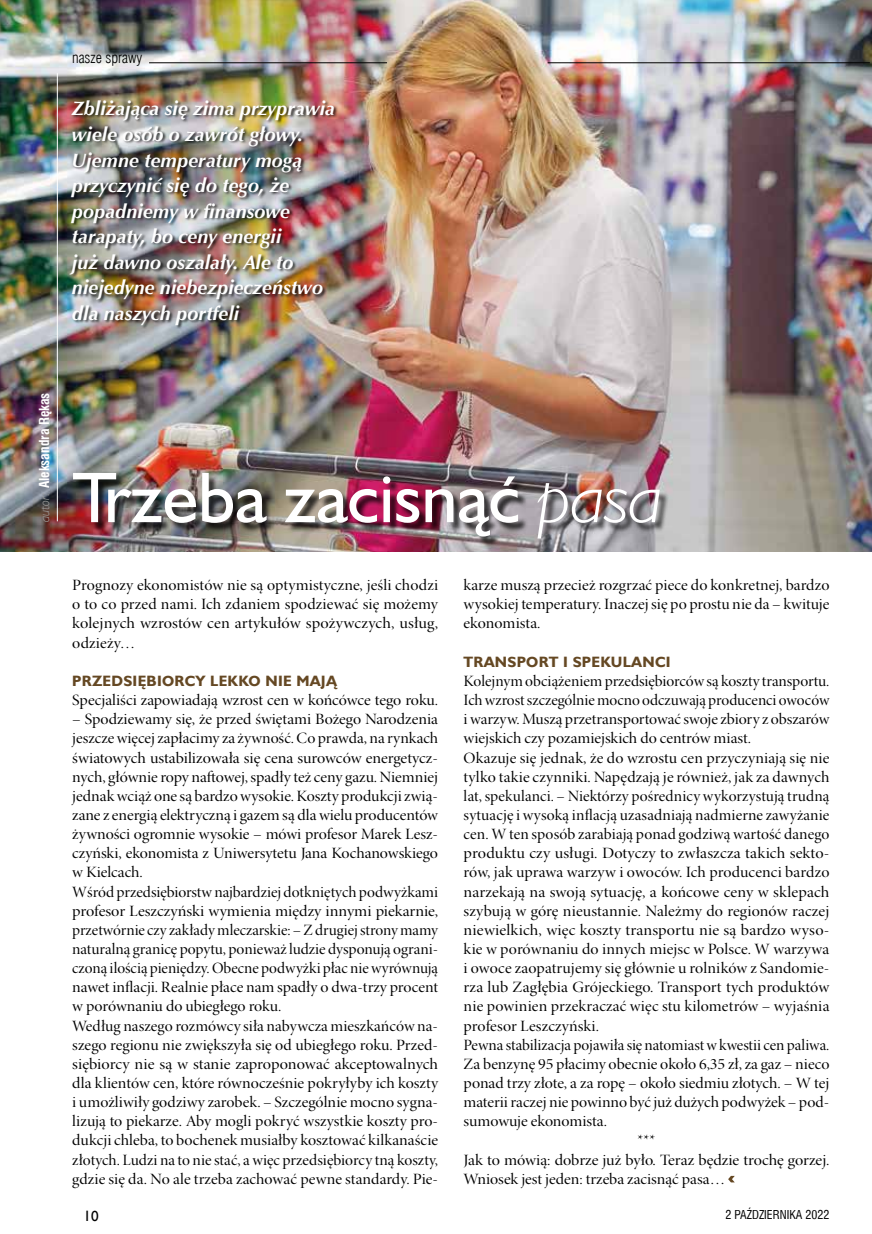
<style>
.page{position:relative;width:872px;height:1234px;background:#fff}
.page>*{position:absolute;margin:0;border:0;box-sizing:border-box;transform-origin:0 0}
.t1{font:72px "Humanst 521 EUX";color:#fff}
.t2{font:italic 700 19.5px/25.5px "Zapf Humnst EUX";color:#fff}
.t3{font:15.75px/19.2px "Minion Pro Disp";color:#000;text-align:justify;scale:1.06 1}
.t4{font:15.75px "Minion Pro Disp";color:#000;scale:1.08 1}
.t5{font:15.75px "Minion Pro Disp";color:#000}
.t6{font:15.75px "Minion Pro Disp";color:#000;scale:1.04 1}
.t7{font:15.75px "Minion Pro Disp";color:#000;scale:1.07 1}
.t8{font:15.75px "Minion Pro Disp";color:#000;scale:1.05 1}
.t9{font:700 15px "Humanst 521 EUX";letter-spacing:.02em;color:#654823}
.t10{font:15px "Swis 721 Lt Cn EUX";color:#000}
.t11{font:15px "Humanst 521 EUX";color:#000}
.t12{font:700 13.5px "Swis 721 Cn EUX";color:#fff}
.t13{font:12px "Swis 721 Cn EUX";color:#000}
.s1{font-family:"Humanst 521 Lt EUX";font-weight:400;font-style:italic;color:#9d9d9c}
.s2{font-family:"Humanst 521 Lt EUX";font-style:italic}
</style>
<div class="page">
<img style="left:0;top:0;width:872px;height:551px">
<hr style="left:149px;top:62px;width:238px;height:1px;background:#000">
<svg style="left:728px;top:1175px;width:6px;height:7px"></svg>
<hr style="left:57px;top:73px;width:1px;height:448px;background:#fff">
<div style="left:74px;top:474px;width:595px;height:74px;background:#000;opacity:.75"></div>
<div style="left:69px;top:100px;width:269px;height:229px;background:#000;opacity:.75"></div>
<hr style="left:547px;top:62px;width:323px;height:1px;background:#000">
<p class="t10" style="left:72px;top:49px;width:72px">nasze sprawy</p>
<p class="t2" style="left:72px;top:97px;width:264px">Zbliżająca się zima przyprawia wiele osób o zawrót głowy.<br>Ujemne temperatury mogą przyczynić się do tego, że popadniemy w finansowe tarapaty, bo ceny energii<br>już dawno oszalały. Ale to niejedyne niebezpieczeństwo dla naszych portfeli</p>
<p class="t12" style="left:36px;top:522px;width:131px;rotate:-90deg"><span class="s1">autor:</span> Aleksandra Rękas</p>
<h1 class="t1" style="left:72px;top:453px;width:591px">Trzeba zacisnąć <span class="s2">pasa</span></h1>
<p class="t3" style="left:72px;top:576px;width:347px">Prognozy ekonomistów nie są optymistyczne, jeśli chodzi o to co przed nami. Ich zdaniem spodziewać się możemy kolejnych wzrostów cen artykułów spożywczych, usług, odzieży…</p>
<p class="t9" style="left:72px;top:671px;width:266px">PRZEDSIĘBIORCY LEKKO NIE MAJĄ</p>
<p class="t7" style="left:72px;top:690px;width:343px">Specjaliści zapowiadają wzrost cen w końcówce tego roku.</p>
<p class="t3" style="left:72px;top:709px;width:347px;text-align:left">– Spodziewamy się, że przed świętami Bożego Narodzenia jeszcze więcej zapłacimy za żywność. Co prawda, na rynkach światowych ustabilizowała się cena surowców energetycz&shy;nych, głównie ropy naftowej, spadły też ceny gazu. Niemniej jednak wciąż one są bardzo wysokie. Koszty produkcji zwią&shy;zane zenergią elektryczną i gazem są dla wielu producentów żywności ogromnie wysokie – mówi profesor Marek Lesz&shy;czyński, ekonomista z Uniwersytetu Jana Kochanowskiego w Kielcach.<br>Wśród przedsiębiorstw najbardziej dotkniętych podwyżkami profesor Leszczyński wymienia między innymi piekarnie, przetwórnie czy zakłady mleczarskie: – Zdrugiej strony mamy naturalną granicę popytu, ponieważ ludzie dysponują ograni&shy;czoną ilością pieniędzy. Obecne podwyżki płac nie wyrównują nawet inflacji. Realnie płace nam spadły o dwa-trzy procent w porównaniu do ubiegłego roku.<br>Według naszego rozmówcy siła nabywcza mieszkańców na&shy;szego regionu nie zwiększyła się od ubiegłego roku. Przed&shy;siębiorcy nie są w stanie zaproponować akceptowalnych dla klientów cen, które równocześnie pokryłyby ich koszty i umożliwiły godziwy zarobek. – Szczególnie mocno sygna&shy;lizują to piekarze. Aby mogli pokryć wszystkie koszty pro&shy;dukcji chleba, to bochenek musiałby kosztować kilkanaście złotych. Ludzi na to nie stać, awięc przedsiębiorcy tną koszty, gdzie się da. No ale trzeba zachować pewne standardy. Pie-</p>
<p class="t3" style="left:463px;top:576px;width:346px">karze muszą przecież rozgrzać piece do konkretnej, bardzo wysokiej temperatury. Inaczej się po prostu nie da – kwituje ekonomista.</p>
<p class="t9" style="left:463px;top:652px;width:208px">TRANSPORT I SPEKULANCI</p>
<p class="t5" style="left:463px;top:671px;width:367px">Kolejnym obciążeniem przedsiębiorców są koszty transportu.</p>
<p class="t5" style="left:463px;top:690px;width:367px">Ich wzrost szczególnie mocno odczuwają producenci owoców</p>
<p class="t8" style="left:463px;top:709px;width:350px">iwarzyw. Muszą przetransportować swoje zbiory z obszarów</p>
<p class="t3" style="left:463px;top:729px;width:273px">wiejskich czy pozamiejskich do centrów miast.</p>
<p class="t3" style="left:463px;top:748px;width:346px">Okazuje się jednak, że do wzrostu cen przyczyniają się nie</p>
<p class="t3" style="left:463px;top:767px;width:347px">tylko takie czynniki. Napędzają je również, jak za dawnych</p>
<p class="t5" style="left:463px;top:786px;width:367px">lat, spekulanci. – Niektórzy pośrednicy wykorzystują trudną</p>
<p class="t6" style="left:463px;top:805px;width:353px">sytuację i wysoką inflacją uzasadniają nadmierne zawyżanie</p>
<p class="t6" style="left:463px;top:824px;width:353px">cen. W ten sposób zarabiają ponad godziwą wartość danego</p>
<p class="t4" style="left:463px;top:843px;width:340px">produktu czy usługi. Dotyczy to zwłaszcza takich sekto-</p>
<p class="t3" style="left:463px;top:863px;width:346px">rów, jak uprawa warzyw i owoców. Ich producenci bardzo</p>
<p class="t4" style="left:463px;top:881px;width:340px">narzekają na swoją sytuację, a końcowe ceny w sklepach</p>
<p class="t7" style="left:463px;top:901px;width:343px">szybują w górę nieustannie. Należmy do regionów raczej</p>
<p class="t4" style="left:463px;top:920px;width:340px">niewielkich, więc koszty transportu nie są bardzo wyso-</p>
<p class="t3" style="left:463px;top:939px;width:346px">kie w porównaniu do innych miejsc w Polsce. W warzywa</p>
<p class="t3" style="left:463px;top:958px;width:346px">i owoce zaopatrujemy się głównie u rolników z Sandomie-</p>
<p class="t4" style="left:463px;top:977px;width:340px">rza lub Zagłębia Grójeckiego. Transport tych produktów</p>
<p class="t3" style="left:463px;top:996px;width:347px">nie powinien przekraczać więc stu kilometrów – wyjaśnia</p>
<p class="t3" style="left:463px;top:1016px;width:129px">profesor Leszczyński.</p>
<p class="t5" style="left:463px;top:1035px;width:367px">Pewna stabilizacja pojawiła się natomiast wkwestii cen paliwa.</p>
<p class="t3" style="left:463px;top:1054px;width:346px">Za benzynę 95 płacimy obecnie około 6,35 zł, za gaz – nieco</p>
<p class="t3" style="left:463px;top:1073px;width:346px">ponad trzy złote, a za ropę – około siedmiu złotych. – W tej</p>
<p class="t3" style="left:463px;top:1092px;width:346px">materii raczej nie powinno być już dużych podwyżek – pod-</p>
<p class="t3" style="left:463px;top:1111px;width:137px">sumowuje ekonomista.</p>
<p class="t3" style="left:637px;top:1130px;width:18px">***</p>
<p class="t4" style="left:463px;top:1149px;width:340px">Jak to mówią: dobrze już było. Teraz będzie trochę gorzej.</p>
<p class="t3" style="left:463px;top:1169px;width:248px">Wniosek jest jeden: trzeba zacisnąć pasa…</p>
<p class="t11" style="left:83px;top:1206px;width:17px">10</p>
<p class="t13" style="left:725px;top:1206px;width:105px">2 PAŹDZIERNIKA 2022</p>
</div>
